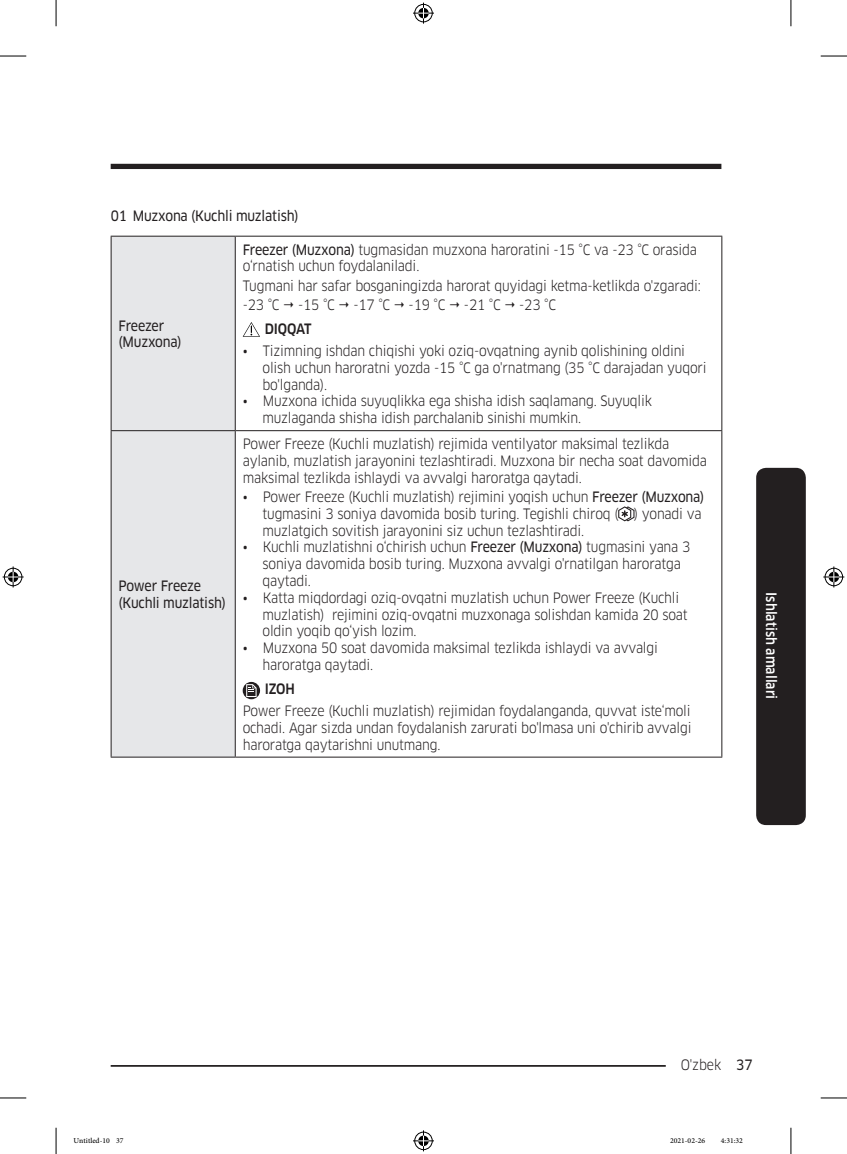
<style>
.page{position:relative;width:847px;height:1154px;background:#fff}
.page>*{position:absolute;margin:0;border:0;box-sizing:border-box;transform-origin:0 0}
.t1{font:14px/16.8px "Samsung Clan Pro";letter-spacing:-.015em;color:#231f20;scale:.9 1}
.t2{font:14px/16.8px "Samsung Clan Pro News";letter-spacing:-.015em;color:#231f20;scale:.9 1}
.Sidebar{font:500 14px "Samsung Clan Pro";color:#fff;scale:.9 1}
.DL_DT_Icon{font:500 14px "Samsung Clan Pro";letter-spacing:-.015em;color:#231f20;scale:.9 1}
.t3{font:10.5px "Adobe Arabic";color:#000}
.s1{font-family:"Samsung Clan Pro News"}
</style>
<div class="page">
<div style="left:111px;top:164px;width:610px;height:5px;background:#231f20"></div>
<hr style="left:111px;top:1065px;width:610px;height:2px;background:#231f20">
<div style="left:665px;top:1055px;width:71px;height:17px;background:#fff"></div>
<div style="left:755px;top:468px;width:50px;height:357px;background:#231f20;border-radius:10px"></div>
<div style="left:112px;top:237px;width:123px;height:520px;background:#e6e7e9"></div>
<hr style="left:111px;top:236px;width:124px;height:1px;background:#231f20">
<hr style="left:111px;top:237px;width:1px;height:193px;background:#231f20">
<hr style="left:235px;top:236px;width:487px;height:1px;background:#231f20">
<hr style="left:235px;top:237px;width:1px;height:193px;background:#231f20">
<hr style="left:721px;top:237px;width:1px;height:193px;background:#231f20">
<hr style="left:111px;top:430px;width:124px;height:1px;background:#231f20">
<hr style="left:111px;top:431px;width:1px;height:326px;background:#231f20">
<hr style="left:235px;top:430px;width:487px;height:1px;background:#231f20">
<hr style="left:235px;top:431px;width:1px;height:326px;background:#231f20">
<hr style="left:721px;top:431px;width:1px;height:326px;background:#231f20">
<hr style="left:111px;top:757px;width:124px;height:1px;background:#231f20">
<hr style="left:235px;top:757px;width:487px;height:1px;background:#231f20">
<svg style="left:242px;top:322px;width:18px;height:15px"></svg>
<svg style="left:618px;top:506px;width:16px;height:15px"></svg>
<svg style="left:242px;top:682px;width:18px;height:17px"></svg>
<svg style="left:246px;top:684px;width:10px;height:13px"></svg>
<svg style="left:0;top:56px;width:26px;height:1px"></svg>
<svg style="left:820px;top:56px;width:26px;height:1px"></svg>
<svg style="left:0;top:1097px;width:26px;height:1px"></svg>
<svg style="left:820px;top:1097px;width:26px;height:1px"></svg>
<svg style="left:56px;top:0;width:1px;height:26px"></svg>
<svg style="left:56px;top:1128px;width:1px;height:26px"></svg>
<svg style="left:790px;top:0;width:1px;height:26px"></svg>
<svg style="left:790px;top:1128px;width:1px;height:26px"></svg>
<svg style="left:413px;top:3px;width:21px;height:21px"></svg>
<svg style="left:413px;top:1130px;width:21px;height:21px"></svg>
<svg style="left:3px;top:566px;width:21px;height:21px"></svg>
<svg style="left:823px;top:566px;width:21px;height:21px"></svg>
<h4 class="t2" style="left:111px;top:207px;width:210px">01 Muzxona (Kuchli muzlatish)</h4>
<p class="t2" style="left:118px;top:317px;width:72px">Freezer (Muzxona)</p>
<p class="t2" style="left:118px;top:577px;width:121px">Power Freeze (Kuchli muzlatish)</p>
<p class="t1" style="left:242px;top:241px;width:506px"><span class="s1">Freezer (Muzxona)</span> tugmasidan muzxona haroratini -15 °C va -23 °C orasida o‘rnatish uchun foydalaniladi.</p>
<p class="t1" style="left:242px;top:277px;width:510px">Tugmani har safar bosganingizda harorat quyidagi ketma-ketlikda o'zgaradi:</p>
<p class="t1" style="left:242px;top:296px;width:42px">-23 °C</p>
<p class="t1" style="left:298px;top:296px;width:42px">-15 °C</p>
<p class="t1" style="left:353px;top:296px;width:42px">-17 °C</p>
<p class="t1" style="left:408px;top:296px;width:42px">-19 °C</p>
<p class="t1" style="left:464px;top:296px;width:42px">-21 °C</p>
<p class="t1" style="left:519px;top:296px;width:42px">-23 °C</p>
<p class="DL_DT_Icon" style="left:265px;top:321px;width:53px">DIQQAT</p>
<p class="t1" style="left:262px;top:342px;width:495px;text-indent:-20px">• Tizimning ishdan chiqishi yoki oziq-ovqatning aynib qolishining oldini olish uchun haroratni yozda -15 °C ga o'rnatmang (35 °C darajadan yuqori bo'lganda).</p>
<p class="t1" style="left:262px;top:393px;width:434px;text-indent:-20px">• Muzxona ichida suyuqlikka ega shisha idish saqlamang. Suyuqlik muzlaganda shisha idish parchalanib sinishi mumkin.</p>
<p class="t1" style="left:242px;top:436px;width:517px">Power Freeze (Kuchli muzlatish) rejimida ventilyator maksimal tezlikda aylanib, muzlatish jarayonini tezlashtiradi. Muzxona bir necha soat davomida maksimal tezlikda ishlaydi va avvalgi haroratga qaytadi.</p>
<p class="t1" style="left:262px;top:488px;width:492px;text-indent:-20px">• Power Freeze (Kuchli muzlatish) rejimini yoqish uchun <span class="s1">Freezer (Muzxona) </span>tugmasini 3 soniya davomida bosib turing. Tegishli chiroq ( ) yonadi va muzlatgich sovitish jarayonini siz uchun tezlashtiradi.</p>
<p class="t1" style="left:262px;top:539px;width:476px;text-indent:-20px">• Kuchli muzlatishni o‘chirish uchun <span class="s1">Freezer (Muzxona)</span> tugmasini yana 3 soniya davomida bosib turing. Muzxona avvalgi o'rnatilgan haroratga qaytadi.</p>
<p class="t1" style="left:262px;top:589px;width:473px;text-indent:-20px">• Katta miqdordagi oziq-ovqatni muzlatish uchun Power Freeze (Kuchli muzlatish) rejimini oziq-ovqatni muzxonaga solishdan kamida 20 soat oldin yoqib qo‘yish lozim.</p>
<p class="t1" style="left:262px;top:640px;width:441px;text-indent:-20px">• Muzxona 50 soat davomida maksimal tezlikda ishlaydi va avvalgi haroratga qaytadi.</p>
<p class="DL_DT_Icon" style="left:265px;top:681px;width:35px">IZOH</p>
<p class="t1" style="left:242px;top:702px;width:500px;text-align:justify">Power Freeze (Kuchli muzlatish) rejimidan foydalanganda, quvvat iste‘moli ochadi. Agar sizda undan foydalanish zarurati bo'lmasa uni o'chirib avvalgi haroratga qaytarishni unutmang.</p>
<p class="Sidebar" style="left:779px;top:592px;width:120px;rotate:90deg">Ishlatish amallari</p>
<p class="t1" style="left:680px;top:1056px;width:81px">O'zbek <span class="s1">37</span></p>
<p class="t3" style="left:74px;top:1133px;width:51px">Untitled-10 37</p>
<p class="t3" style="left:669px;top:1133px;width:37px">2021-02-26</p>
<p class="t3" style="left:720px;top:1133px;width:24px">4:31:32</p>
</div>
